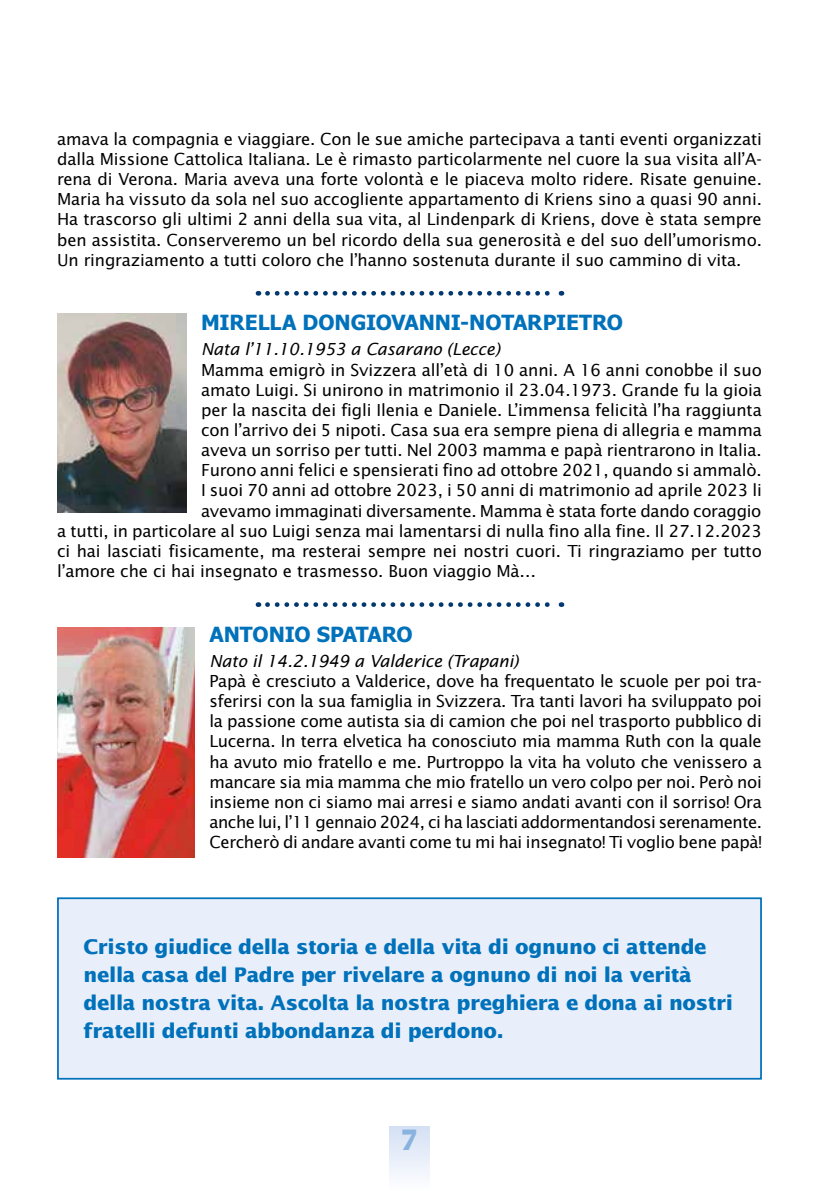
<style>
.page{position:relative;width:819px;height:1191px;background:#fff}
.page>*{position:absolute;margin:0;border:0;box-sizing:border-box;transform-origin:0 0}
.t1{font:900 30.62px "Castle TOT";color:#89b2df}
.t2{font:700 21px "Tahoma";letter-spacing:-.005em;color:#0071bb}
.t3{font:700 20.12px/28px "Lucida Sans";letter-spacing:-.02em;color:#0071bb}
.t4{font:16.62px/20.1px "Lucida Sans";letter-spacing:-.01em;color:#000;text-align:justify}
.t5{font:italic 16.62px "Lucida Sans";letter-spacing:-.01em;color:#000}
</style>
<div class="page">
<div style="left:389px;top:1126px;width:40px;height:65px;background:linear-gradient(to bottom,#d4e0f4,#fefeff)"></div>
<svg style="left:267px;top:291px;width:295px;height:5px"></svg>
<svg style="left:267px;top:602px;width:295px;height:5px"></svg>
<img style="left:57px;top:314px;width:129px;height:198px">
<img style="left:57px;top:627px;width:137px;height:230px">
<div style="left:58px;top:898px;width:703px;height:180px;background:#e9effa"></div>
<div style="left:57px;top:897px;width:704px;height:182px;border:2px solid #0071bb"></div>
<p class="t4" style="left:57px;top:129px;width:706px">amava la compagnia e viaggiare. Con le sue amiche partecipava a tanti eventi organizzati dalla Missione Cattolica Italiana. Le è rimasto particolarmente nel cuore la sua visita all’A&shy;rena di Verona. Maria aveva una forte volontà e le piaceva molto ridere. Risate genuine.<br>Maria ha vissuto da sola nel suo accogliente appartamento di Kriens sino a quasi 90 anni.<br>Ha trascorso gli ultimi 2 anni della sua vita, al Lindenpark di Kriens, dove è stata sempre ben assistita. Conserveremo un bel ricordo della sua generosità e del suo dell’umorismo.<br>Un ringraziamento a tutti coloro che l’hanno sostenuta durante il suo cammino di vita.</p>
<p class="t2" style="left:201px;top:308px;width:423px">MIRELLA DONGIOVANNI-NOTARPIETRO</p>
<p class="t5" style="left:201px;top:340px;width:300px">Nata l’11.10.1953 a Casarano (Lecce)</p>
<p class="t4" style="left:201px;top:360px;width:562px">Mamma emigrò in Svizzera all’età di 10 anni. A 16 anni conobbe il suo</p>
<p class="t4" style="left:201px;top:380px;width:562px">amato Luigi. Si unirono in matrimonio il 23.04.1973. Grande fu la gioia</p>
<p class="t4" style="left:201px;top:400px;width:562px">per la nascita dei figli Ilenia e Daniele. L’immensa felicità l’ha raggiunta</p>
<p class="t4" style="left:201px;top:420px;width:562px">con l’arrivo dei 5 nipoti. Casa sua era sempre piena di allegria e mamma</p>
<p class="t4" style="left:201px;top:440px;width:562px">aveva un sorriso per tutti. Nel 2003 mamma e papà rientrarono in Italia.</p>
<p class="t4" style="left:201px;top:460px;width:562px">Furono anni felici e spensierati fino ad ottobre 2021, quando si ammalò.</p>
<p class="t4" style="left:201px;top:481px;width:562px">I suoi 70 anni ad ottobre 2023, i 50 anni di matrimonio ad aprile 2023 li</p>
<p class="t4" style="left:201px;top:501px;width:562px">avevamo immaginati diversamente. Mamma è stata forte dando coraggio</p>
<p class="t4" style="left:57px;top:521px;width:706px">a tutti, in particolare al suo Luigi senza mai lamentarsi di nulla fino alla fine. Il 27.12.2023</p>
<p class="t4" style="left:57px;top:541px;width:706px">ci hai lasciati fisicamente, ma resterai sempre nei nostri cuori. Ti ringraziamo per tutto</p>
<p class="t4" style="left:57px;top:561px;width:480px">l’amore che ci hai insegnato e trasmesso. Buon viaggio Mà…</p>
<p class="t2" style="left:209px;top:619px;width:205px">ANTONIO SPATARO</p>
<p class="t5" style="left:209px;top:651px;width:311px">Nato il 14.2.1949 a Valderice (Trapani)</p>
<p class="t4" style="left:209px;top:671px;width:554px">Papà è cresciuto a Valderice, dove ha frequentato le scuole per poi tra&shy;sferirsi con la sua famiglia in Svizzera. Tra tanti lavori ha sviluppato poi la passione come autista sia di camion che poi nel trasporto pubblico di Lucerna. In terra elvetica ha conosciuto mia mamma Ruth con la quale ha avuto mio fratello e me. Purtroppo la vita ha voluto che venissero a mancare sia mia mamma che mio fratello un vero colpo per noi. Però noi insieme non ci siamo mai arresi e siamo andati avanti con il sorriso! Ora anche lui, l’11 gennaio 2024, ci ha lasciati addormentandosi serenamente.<br>Cercherò di andare avanti come tu mi hai insegnato! Ti voglio bene papà!</p>
<p class="t3" style="left:84px;top:933px;width:651px">Cristo giudice della storia e della vita di ognuno ci attende nella casa del Padre per rivelare a ognuno di noi la verità della nostra vita. Ascolta la nostra preghiera e dona ai nostri fratelli defunti abbondanza di perdono.</p>
<h1 class="t1" style="left:400px;top:1121px;width:19px">7</h1>
</div>
